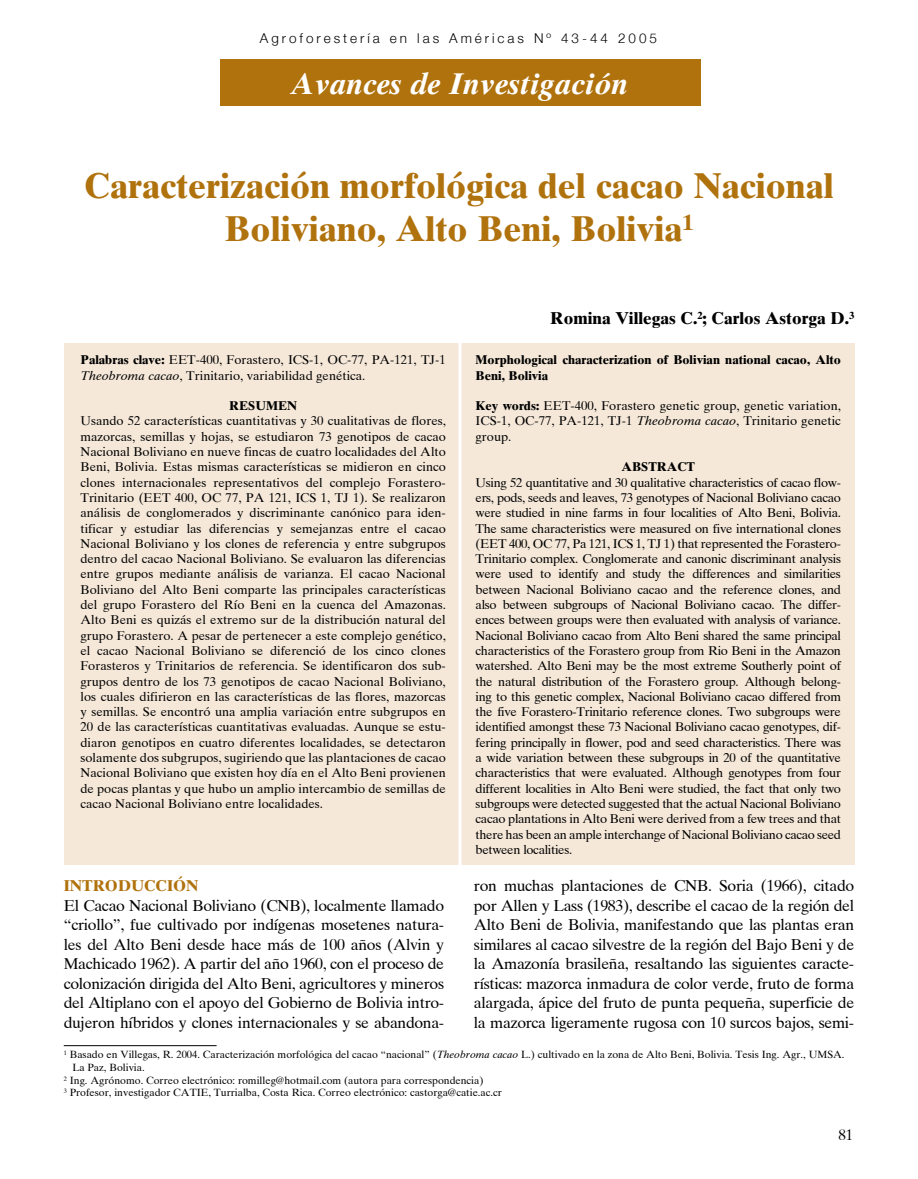
<style>
.page{position:relative;width:918px;height:1179px;background:#fff}
.page>*{position:absolute;margin:0;border:0;box-sizing:border-box;transform-origin:0 0}
.t1{font:700 36px/43.2px "Times Ten";color:#b0720d;text-align:center}
.t2{font:italic 700 30px "Times Ten";color:#fff}
.t3{font:700 17.25px "Times Ten";color:#000}
.t4{font:15.75px/19.5px "Times Ten";letter-spacing:-.02em;color:#000;text-align:justify}
.t5{font:700 15.75px "Times Ten";color:#b0720d}
.t6{font:15px "Times Ten";color:#000}
.t7{font:300 13.5px "Helvetica Neue";letter-spacing:.22em;color:#000}
.t8{font:12.75px/15.3px "Times Ten";color:#000;text-align:justify}
.t9{font:700 12.75px/15.3px "Times Ten";color:#000}
.t10{font:10.5px "Times Ten";color:#000}
.s1{font-weight:700}
.s2{font-style:italic}
</style>
<div class="page">
<div style="left:220px;top:60px;width:480px;height:46px;background:#b0720d"></div>
<div style="left:64px;top:343px;width:790px;height:522px;background:#f5e8d9"></div>
<hr style="left:458px;top:335px;width:3px;height:546px;background:#fff">
<hr style="left:64px;top:1045px;width:153px;height:1px;background:#000">
<p class="t7" style="left:260px;top:30px;width:399px">Agroforestería en las Américas Nº 43-44 2005</p>
<h2 class="t2" style="left:291px;top:65px;width:338px">Avances de Investigación</h2>
<h1 class="t1" style="left:84px;top:164px;width:751px">Caracterización morfológica del cacao Nacional<br>Boliviano, Alto Beni, Bolivia<sup>1</sup></h1>
<p class="t8" style="left:81px;top:352px;width:367px"><span class="s1">Palabras clave:</span> EET-400, Forastero, ICS-1, OC-77, PA-121, TJ-1<br><span class="s2">Theobroma cacao</span>, Trinitario, variabilidad genética.</p>
<p class="t9" style="left:229px;top:398px;width:69px">RESUMEN</p>
<p class="t8" style="left:81px;top:413px;width:367px">Usando 52 características cuantitativas y 30 cualitativas de flores, mazorcas, semillas y hojas, se estudiaron 73 genotipos de cacao Nacional Boliviano en nueve fincas de cuatro localidades del Alto Beni, Bolivia. Estas mismas características se midieron en cinco clones internacionales representativos del complejo Forastero-Trinitario (EET 400, OC 77, PA 121, ICS 1, TJ 1). Se realizaron análisis de conglomerados y discriminante canónico para iden&shy;tificar y estudiar las diferencias y semejanzas entre el cacao Nacional Boliviano y los clones de referencia y entre subgrupos dentro del cacao Nacional Boliviano. Se evaluaron las diferencias entre grupos mediante análisis de varianza. El cacao Nacional Boliviano del Alto Beni comparte las principales características del grupo Forastero del Río Beni en la cuenca del Amazonas.<br>Alto Beni es quizás el extremo sur de la distribución natural del grupo Forastero. A pesar de pertenecer a este complejo genético, el cacao Nacional Boliviano se diferenció de los cinco clones Forasteros y Trinitarios de referencia. Se identificaron dos sub&shy;grupos dentro de los 73 genotipos de cacao Nacional Boliviano, los cuales difirieron en las características de las flores, mazorcas y semillas. Se encontró una amplia variación entre subgrupos en 20 de las características cuantitativas evaluadas. Aunque se estu&shy;diaron genotipos en cuatro diferentes localidades, se detectaron solamente dos subgrupos, sugiriendo que las plantaciones de cacao Nacional Boliviano que existen hoy día en el Alto Beni provienen de pocas plantas y que hubo un amplio intercambio de semillas de cacao Nacional Boliviano entre localidades.</p>
<h3 class="t3" style="left:550px;top:307px;width:305px">Romina Villegas C.<sup>2</sup>; Carlos Astorga D.<sup>3</sup></h3>
<p class="t9" style="left:476px;top:352px;width:367px">Morphological characterization of Bolivian national cacao, Alto<br>Beni, Bolivia</p>
<p class="t8" style="left:476px;top:398px;width:367px"><span class="s1">Key words:</span> EET-400, Forastero genetic group, genetic variation, ICS-1, OC-77, PA-121, TJ-1 <span class="s2">Theobroma cacao</span>, Trinitario genetic group.</p>
<p class="t9" style="left:621px;top:459px;width:75px">ABSTRACT</p>
<p class="t8" style="left:476px;top:475px;width:367px">Using 52 quantitative and 30 qualitative characteristics of cacao flow&shy;ers, pods, seeds and leaves, 73 genotypes of Nacional Boliviano cacao were studied in nine farms in four localities of Alto Beni, Bolivia.<br>The same characteristics were measured on five international clones (EET 400, OC 77, Pa 121, ICS 1, TJ 1) that represented the Forastero-Trinitario complex. Conglomerate and canonic discriminant analysis were used to identify and study the differences and similarities between Nacional Boliviano cacao and the reference clones, and also between subgroups of Nacional Boliviano cacao. The differ&shy;ences between groups were then evaluated with analysis of variance.<br>Nacional Boliviano cacao from Alto Beni shared the same principal characteristics of the Forastero group from Rio Beni in the Amazon watershed. Alto Beni may be the most extreme Southerly point of the natural distribution of the Forastero group. Although belong&shy;ing to this genetic complex, Nacional Boliviano cacao differed from the five Forastero-Trinitario reference clones. Two subgroups were identified amongst these 73 Nacional Boliviano cacao genotypes, dif&shy;fering principally in flower, pod and seed characteristics. There was a wide variation between these subgroups in 20 of the quantitative characteristics that were evaluated. Although genotypes from four different localities in Alto Beni were studied, the fact that only two subgroups were detected suggested that the actual Nacional Boliviano cacao plantations in Alto Beni were derived from a few trees and that there has been an ample interchange of Nacional Boliviano cacao seed between localities.</p>
<p class="t5" style="left:64px;top:876px;width:136px">INTRODUCCIÓN</p>
<p class="t4" style="left:64px;top:895px;width:382px">El Cacao Nacional Boliviano (CNB), localmente llamado “criollo”, fue cultivado por indígenas mosetenes natura&shy;les del Alto Beni desde hace más de 100 años (Alvin y Machicado 1962). A partir del año 1960, con el proceso de colonización dirigida del Alto Beni, agricultores y mineros del Altiplano con el apoyo del Gobierno de Bolivia intro&shy;dujeron híbridos y clones internacionales y se abandona-</p>
<p class="t4" style="left:474px;top:876px;width:382px">ron muchas plantaciones de CNB. Soria (1966), citado por Allen y Lass (1983), describe el cacao de la región del Alto Beni de Bolivia, manifestando que las plantas eran similares al cacao silvestre de la región del Bajo Beni y de la Amazonía brasileña, resaltando las siguientes caracte&shy;rísticas: mazorca inmadura de color verde, fruto de forma alargada, ápice del fruto de punta pequeña, superficie de la mazorca ligeramente rugosa con 10 surcos bajos, semi-</p>
<p class="t10" style="left:64px;top:1049px;width:782px"><sup>1</sup> Basado en Villegas, R. 2004. Caracterización morfológica del cacao “nacional” (<span class="s2">Theobroma cacao</span> L.) cultivado en la zona de Alto Beni, Bolivia. Tesis Ing. Agr., UMSA.</p>
<p class="t10" style="left:72px;top:1061px;width:74px">La Paz, Bolivia.</p>
<p class="t10" style="left:64px;top:1074px;width:421px"><sup>2</sup> Ing. Agrónomo. Correo electrónico: romilleg@hotmail.com (autora para correspondencia)</p>
<p class="t10" style="left:64px;top:1086px;width:440px"><sup>3</sup> Profesor, investigador CATIE, Turrialba, Costa Rica. Correo electrónico: castorga@catie.ac.cr</p>
<p class="t6" style="left:838px;top:1126px;width:16px">81</p>
</div>
